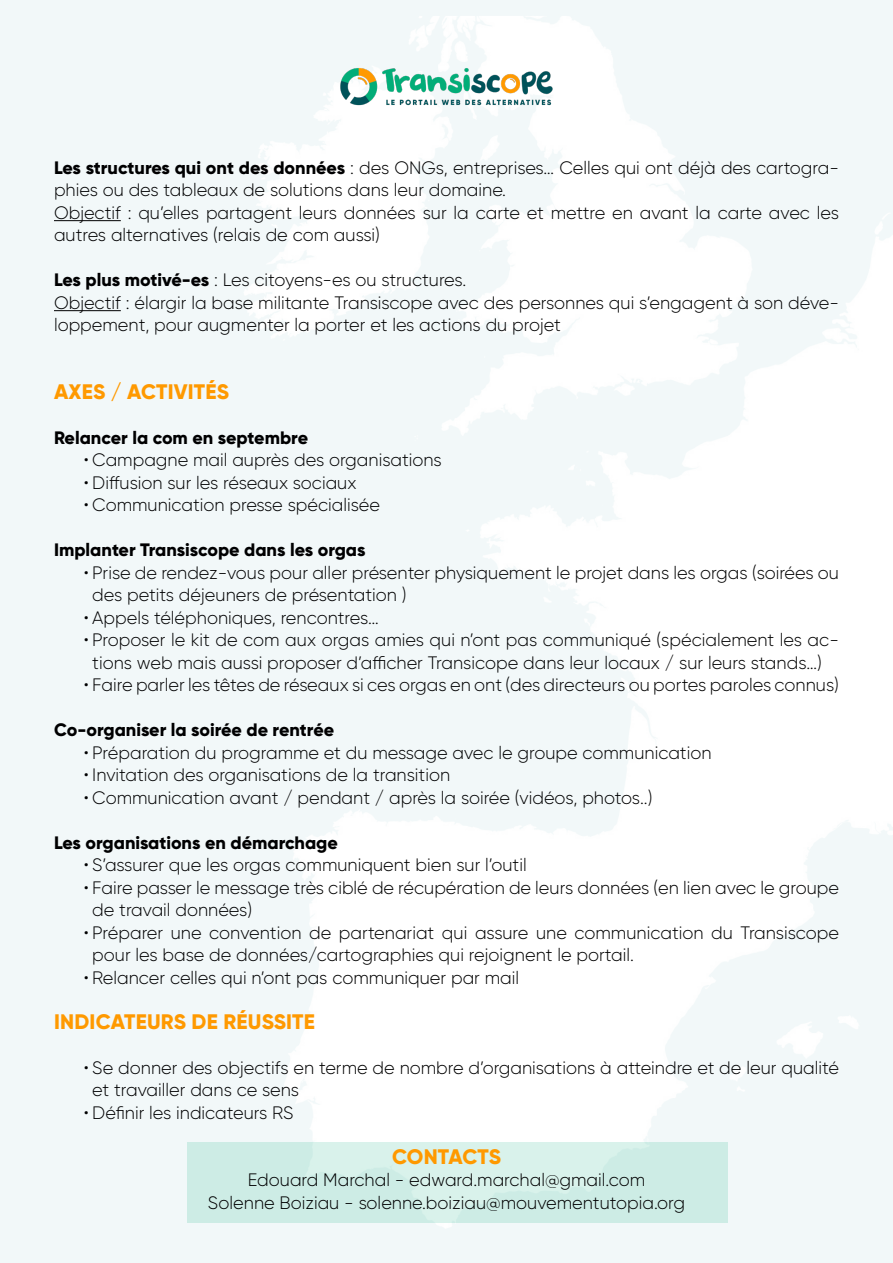
<style>
.page{position:relative;width:893px;height:1263px;background:#fff}
.page>*{position:absolute;margin:0;border:0;box-sizing:border-box;transform-origin:0 0}
.t1{font:800 21px "Gilroy";letter-spacing:.01em;color:#f90}
.t2{font:800 21px "Gilroy";letter-spacing:-.01em;color:#f90}
.t3{font:300 18px/22.5px "Gilroy";color:#000001}
.t4{font:800 18px "Gilroy";color:#000001}
.s1{font-weight:800}
</style>
<div class="page">
<img style="left:311px;top:36px;width:242px;height:100px">
<hr style="left:54px;top:220px;width:67px;height:1px;background:#000001">
<hr style="left:54px;top:310px;width:67px;height:1px;background:#000001">
<p class="t3" style="left:54px;top:156px;width:786px"><span class="s1">Les structures qui ont des données</span> : des ONGs, entreprises… Celles qui ont déjà des cartogra&shy;phies ou des tableaux de solutions dans leur domaine.</p>
<p class="t3" style="left:54px;top:201px;width:787px">Objectif : qu’elles partagent leurs données sur la carte et mettre en avant la carte avec les autres alternatives (relais de com aussi)</p>
<p class="t3" style="left:54px;top:269px;width:414px"><span class="s1">Les plus motivé-es</span> : Les citoyens-es ou structures.</p>
<p class="t3" style="left:54px;top:291px;width:786px">Objectif : élargir la base militante Transiscope avec des personnes qui s’engagent à son déve&shy;loppement, pour augmenter la porter et les actions du projet</p>
<p class="t1" style="left:54px;top:378px;width:177px">AXES / ACTIVITÉS</p>
<p class="t4" style="left:54px;top:426px;width:256px">Relancer la com en septembre</p>
<p class="t3" style="left:84px;top:449px;width:360px">• Campagne mail auprès des organisations</p>
<p class="t3" style="left:84px;top:471px;width:274px">• Diffusion sur les réseaux sociaux</p>
<p class="t3" style="left:84px;top:494px;width:298px">• Communication presse spécialisée</p>
<p class="t4" style="left:54px;top:539px;width:313px">Implanter Transiscope dans les orgas</p>
<p class="t3" style="left:92px;top:561px;width:748px;text-indent:-9px">• Prise de rendez-vous pour aller présenter physiquement le projet dans les orgas (soirées ou des petits déjeuners de présentation )</p>
<p class="t3" style="left:84px;top:606px;width:296px">• Appels téléphoniques, rencontres…</p>
<p class="t3" style="left:84px;top:629px;width:757px;text-align:center">• Proposer le kit de com aux orgas amies qui n’ont pas communiqué (spécialement les ac&shy;tions web mais aussi proposer d’afficher Transicope dans leur locaux / sur leurs stands…)</p>
<p class="t3" style="left:84px;top:674px;width:757px">• Faire parler les têtes de réseaux si ces orgas en ont (des directeurs ou portes paroles connus)</p>
<p class="t4" style="left:54px;top:719px;width:282px">Co-organiser la soirée de rentrée</p>
<p class="t3" style="left:84px;top:741px;width:629px">• Préparation du programme et du message avec le groupe communication</p>
<p class="t3" style="left:84px;top:764px;width:368px">• Invitation des organisations de la transition</p>
<p class="t3" style="left:84px;top:786px;width:570px">• Communication avant / pendant / après la soirée (vidéos, photos..)</p>
<p class="t4" style="left:54px;top:831px;width:285px">Les organisations en démarchage</p>
<p class="t3" style="left:84px;top:854px;width:444px">• S’assurer que les orgas communiquent bien sur l’outil</p>
<p class="t3" style="left:92px;top:876px;width:748px;text-indent:-9px">• Faire passer le message très ciblé de récupération de leurs données (en lien avec le groupe de travail données)</p>
<p class="t3" style="left:92px;top:921px;width:748px;text-indent:-9px">• Préparer une convention de partenariat qui assure une communication du Transiscope pour les base de données/cartographies qui rejoignent le portail.</p>
<p class="t3" style="left:84px;top:966px;width:437px">• Relancer celles qui n’ont pas communiquer par mail</p>
<p class="t1" style="left:54px;top:1008px;width:262px">INDICATEURS DE RÉUSSITE</p>
<p class="t3" style="left:92px;top:1056px;width:748px;text-indent:-9px">• Se donner des objectifs en terme de nombre d’organisations à atteindre et de leur qualité et travailler dans ce sens</p>
<p class="t3" style="left:84px;top:1101px;width:211px">• Définir les indicateurs RS</p>
<p class="t2" style="left:392px;top:1143px;width:110px">CONTACTS</p>
<p class="t3" style="left:248px;top:1169px;width:399px">Edouard Marchal - edward.marchal@gmail.com</p>
<p class="t3" style="left:208px;top:1191px;width:478px">Solenne Boiziau - solenne.boiziau@mouvementutopia.org</p>
</div>
